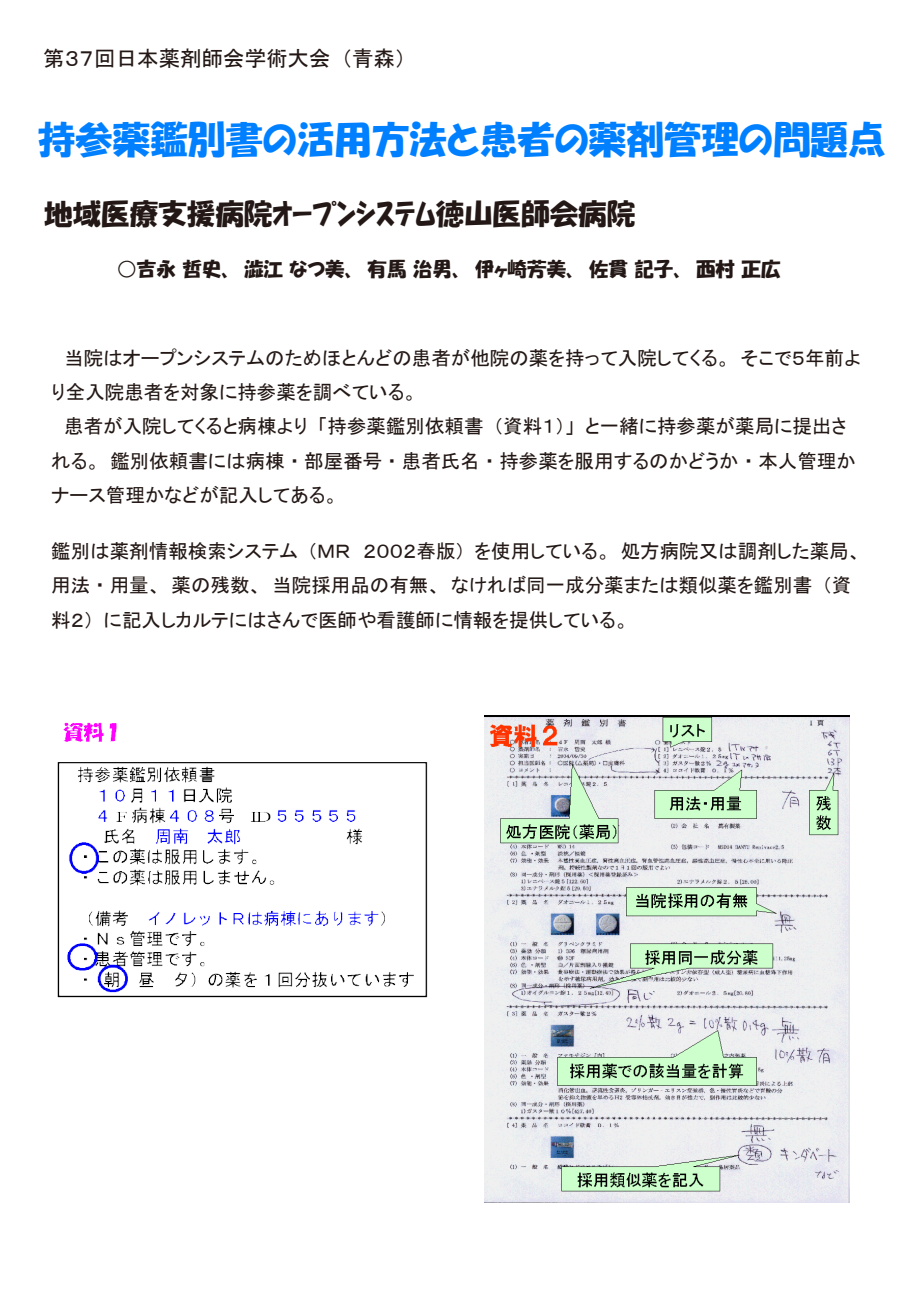
<style>
.page{position:relative;width:919px;height:1289px;background:#fff}
.page>*{position:absolute;margin:0;border:0;box-sizing:border-box;transform-origin:0 0}
.t1{font:37.5px "HGP Soei Kakupoptai";color:#0080ff}
.t2{font:28.5px "HGP Soei Kakupoptai";color:#231815}
.t3{font:21.45px "MS P Gothic";color:#231815}
.t4{font:19.5px/34.2px "MS P Gothic";color:#231815}
.t5{font:19.5px "HGP Soei Kakupoptai";color:#231815}
</style>
<div class="page">
<img style="left:57px;top:722px;width:371px;height:276px">
<img style="left:485px;top:715px;width:364px;height:487px">
<p class="t3" style="left:43px;top:48px;width:364px">第３７回日本薬剤師会学術大会（青森）</p>
<h1 class="t1" style="left:38px;top:121px;width:849px">持参薬鑑別書の活用方法と患者の薬剤管理の問題点</h1>
<h2 class="t2" style="left:44px;top:199px;width:592px">地域医療支援病院ｵｰﾌﾟﾝｼｽﾃﾑ徳山医師会病院</h2>
<p class="t5" style="left:117px;top:259px;width:664px">○吉永 哲史、澁江 なつ美、有馬 治男、伊ヶ崎芳美、佐貫 記子、西村 正広</p>
<p class="t4" style="left:51px;top:341px;width:811px">　当院はオープンシステムのためほとんどの患者が他院の薬を持って入院してくる。そこで５年前より全入院患者を対象に持参薬を調べている。<br>　患者が入院してくると病棟より「持参薬鑑別依頼書（資料１）」と一緒に持参薬が薬局に提出される。鑑別依頼書には病棟・部屋番号・患者氏名・持参薬を服用するのかどうか・本人管理かナース管理かなどが記入してある。</p>
<p class="t4" style="left:51px;top:534px;width:811px">鑑別は薬剤情報検索システム（ＭＲ　２００２春版）を使用している。処方病院又は調剤した薬局、用法・用量、薬の残数、当院採用品の有無、なければ同一成分薬または類似薬を鑑別書（資料２）に記入しカルテにはさんで医師や看護師に情報を提供している。</p>
</div>
